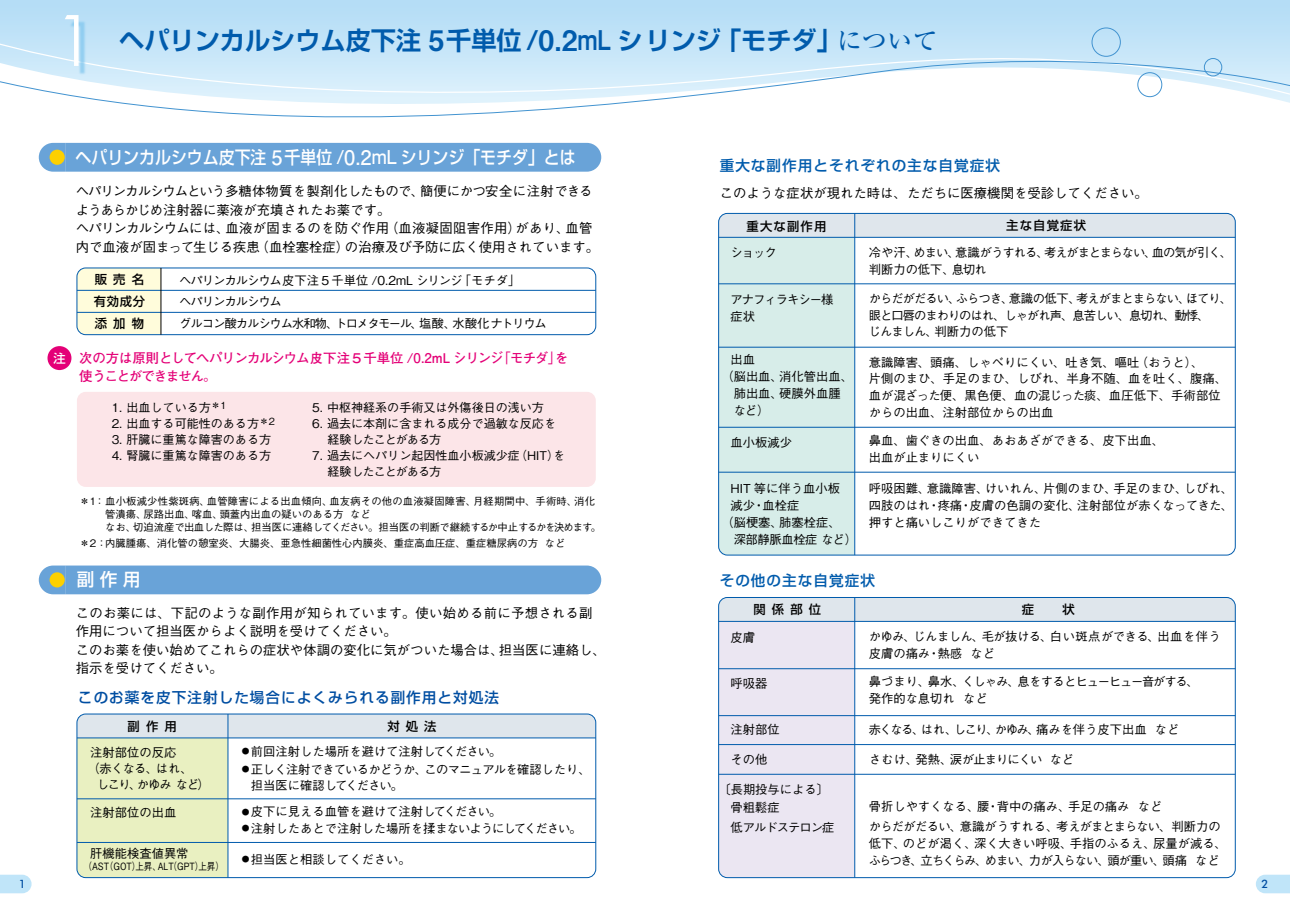
<style>
.page{position:relative;width:1290px;height:911px;background:#fff}
.page>*{position:absolute;margin:0;border:0;box-sizing:border-box;transform-origin:0 0}
.t1{font:300 71.88px "Futura BT";color:#fff}
.t2{font:700 25.12px "Shin Go Pro De";color:#005bac}
.t3{font:500 17.62px "Shin Go Pro";color:#fff;scale:.9 1}
.t4{font:500 17.62px "Shin Go Pro";color:#fff}
.t5{font:500 14.62px "Shin Go Pro";letter-spacing:.07em;color:#005bac}
.t6{font:500 14.62px "Shin Go Pro";letter-spacing:.07em;color:#004ea2}
.t7{font:500 13.38px/18.5px "Gothic BBB Pro";color:#000}
.t8{font:700 13.38px/18px "Futo Go B101 Pr 6 N";letter-spacing:-.06em;color:#e40077}
.t9{font:500 12.25px/16.9px "Gothic BBB Pro";color:#000}
.t10{font:500 12.25px/16.9px "Gothic BBB Pro";letter-spacing:-.08em;color:#000}
.t11{font:500 12.25px/16.1px "Gothic BBB Pro";letter-spacing:-.06em;color:#000}
.t12{font:500 12.25px/16.9px "Gothic BBB Pro";letter-spacing:-.05em;color:#000}
.t13{font:500 12.25px "Shin Go Pro";letter-spacing:.1em;color:#000}
.t14{font:500 12.25px "Gothic BBB Pro";letter-spacing:-.03em;color:#000}
.t15{font:500 12.25px "Shin Go Pro";color:#fff}
.t16{font:500 12px/16.1px "Gothic BBB Pro";color:#000}
.t17{font:500 11.62px "Futura BT";color:#004ea2}
.t18{font:500 10.25px/13.1px "Gothic BBB Pro";color:#000}
.t19{font:500 10px "Gothic BBB Pro";color:#000;scale:.86 1}
.s1{font-family:"Midashi Go Pro MB31";font-weight:400;font-size:28.38px}
.s2{font-family:"Ryumin Pro";font-weight:500}
.s3{font-family:"Futo Go B101 Pro";font-weight:700;font-size:20px}
.s4{font-size:7.75px}
</style>
<div class="page">
<div style="left:0;top:0;width:1290px;height:33px;background:#b8dff6"></div>
<div style="left:0;top:33px;width:1290px;height:9px;background:#c1e3f8"></div>
<div style="left:39px;top:143px;width:562px;height:29px;background:#69a3d8"></div>
<div style="left:50px;top:150px;width:15px;height:15px;background:#fdd000;border-radius:50%"></div>
<div style="left:39px;top:565px;width:562px;height:29px;background:#69a3d8"></div>
<svg style="left:78px;top:715px;width:518px;height:161px"></svg>
<svg style="left:229px;top:738px;width:367px;height:139px"></svg>
<svg style="left:719px;top:213px;width:516px;height:342px"></svg>
<svg style="left:719px;top:597px;width:516px;height:280px"></svg>
<div style="left:718px;top:597px;width:518px;height:281px;border:1px solid #005bac;border-radius:9px"></div>
<hr style="left:854px;top:597px;width:1px;height:280px;background:#005bac">
<hr style="left:719px;top:621px;width:516px;height:1px;background:#005bac">
<hr style="left:854px;top:213px;width:1px;height:342px;background:#005bac">
<hr style="left:719px;top:237px;width:516px;height:1px;background:#005bac">
<hr style="left:77px;top:737px;width:519px;height:1px;background:#005bac">
<div style="left:76px;top:713px;width:520px;height:165px;border:1px solid #005bac;border-radius:9px"></div>
<hr style="left:228px;top:714px;width:1px;height:163px;background:#005bac">
<div style="left:77px;top:392px;width:519px;height:95px;background:#fce5e8;border-radius:9px"></div>
<svg style="left:78px;top:269px;width:518px;height:66px"></svg>
<hr style="left:77px;top:290px;width:519px;height:1px;background:#005bac">
<hr style="left:77px;top:312px;width:519px;height:1px;background:#005bac">
<hr style="left:77px;top:798px;width:519px;height:1px;background:#005bac">
<hr style="left:77px;top:842px;width:519px;height:1px;background:#005bac">
<hr style="left:719px;top:347px;width:516px;height:1px;background:#005bac">
<hr style="left:719px;top:283px;width:516px;height:1px;background:#005bac">
<hr style="left:719px;top:427px;width:516px;height:1px;background:#005bac">
<svg style="left:0;top:42px;width:1290px;height:76px"></svg>
<div style="left:1204px;top:58px;width:18px;height:18px;border:1px solid #4293d0;border-radius:50%"></div>
<div style="left:1137px;top:72px;width:25px;height:25px;border:1px solid #4293d0;border-radius:50%"></div>
<div style="left:1092px;top:28px;width:28px;height:29px;border:1px solid #4293d0;border-radius:50%"></div>
<hr style="left:719px;top:472px;width:516px;height:1px;background:#005bac">
<hr style="left:719px;top:668px;width:516px;height:1px;background:#005bac">
<hr style="left:719px;top:715px;width:516px;height:1px;background:#005bac">
<hr style="left:719px;top:744px;width:516px;height:1px;background:#005bac">
<hr style="left:719px;top:774px;width:516px;height:1px;background:#005bac">
<div style="left:48px;top:346px;width:23px;height:24px;background:#e40077;border-radius:50%"></div>
<svg style="left:0;top:874px;width:32px;height:19px"></svg>
<svg style="left:1256px;top:874px;width:34px;height:19px"></svg>
<div style="left:76px;top:267px;width:520px;height:68px;border:1px solid #005bac;border-radius:9px"></div>
<hr style="left:161px;top:268px;width:1px;height:67px;background:#000">
<div style="left:50px;top:572px;width:15px;height:15px;background:#fdd000;border-radius:50%"></div>
<img style="left:16px;top:0;width:131px;height:118px">
<h1 class="t1" style="left:55px;top:-3px;width:43px">1</h1>
<h2 class="t2" style="left:119px;top:20px;width:820px">ヘパリンカルシウム皮下注 <span class="s1">5</span>千単位 /<span class="s1">0.2</span>mL シリンジ「モチダ」<span class="s2">について</span></h2>
<p class="t15" style="left:53px;top:348px;width:14px">注</p>
<h3 class="t3" style="left:76px;top:143px;width:557px">ヘパリンカルシウム皮下注 <span class="s3">5</span>千単位 /<span class="s3">0.2</span>mL シリンジ「モチダ」とは</h3>
<p class="t5" style="left:720px;top:154px;width:282px">重大な副作用とそれぞれの主な自覚症状</p>
<p class="t7" style="left:76px;top:180px;width:525px">ヘパリンカルシウムという多糖体物質を製剤化したもので、簡便にかつ安全に注射できるようあらかじめ注射器に薬液が充填されたお薬です。<br>ヘパリンカルシウムには、血液が固まるのを防ぐ作用（血液凝固阻害作用）があり、血管内で血液が固まって生じる疾患（血栓塞栓症）の治療及び予防に広く使用されています。</p>
<p class="t7" style="left:720px;top:181px;width:430px">このような症状が現れた時は、ただちに医療機関を受診してください。</p>
<p class="t13" style="left:746px;top:216px;width:81px">重大な副作用</p>
<p class="t13" style="left:1006px;top:215px;width:81px">主な自覚症状</p>
<p class="t9" style="left:730px;top:243px;width:48px">ショック</p>
<p class="t10" style="left:869px;top:242px;width:365px">冷や汗、めまい、意識がうすれる、考えがまとまらない、血の気が引く、判断力の低下、息切れ</p>
<p class="t13" style="left:95px;top:270px;width:51px">販売名</p>
<p class="t10" style="left:179px;top:267px;width:343px;line-height:21.6px">ヘパリンカルシウム皮下注５千単位 /0.2mL シリンジ「モチダ」ヘパリンカルシウム</p>
<p class="t10" style="left:731px;top:289px;width:104px">アナフィラキシー様症状</p>
<p class="t10" style="left:869px;top:288px;width:365px">からだがだるい、ふらつき、意識の低下、考えがまとまらない、ほてり、眼と口唇のまわりのはれ、しゃがれ声、息苦しい、息切れ、動悸、<br>じんましん、判断力の低下</p>
<p class="t9" style="left:730px;top:349px;width:26px">出血</p>
<p class="t9" style="left:721px;top:366px;width:133px">（脳出血、消化管出血、</p>
<p class="t9" style="left:734px;top:383px;width:121px">肺出血、硬膜外血腫　</p>
<p class="t9" style="left:734px;top:400px;width:37px">など）</p>
<p class="t13" style="left:94px;top:291px;width:53px">有効成分</p>
<p class="t13" style="left:95px;top:313px;width:51px">添加物</p>
<p class="t10" style="left:179px;top:314px;width:369px">グルコン酸カルシウム水和物、トロメタモール、塩酸、水酸化ナトリウム</p>
<p class="t8" style="left:79px;top:348px;width:491px">次の方は原則としてヘパリンカルシウム皮下注５千単位 /0.2mL シリンジ「モチダ」を使うことができません。</p>
<p class="t9" style="left:869px;top:352px;width:360px">意識障害、頭痛、しゃべりにくい、吐き気、嘔吐（おうと）、<br>片側のまひ、手足のまひ、しびれ、半身不随、血を吐く、腹痛、血が混ざった便、黒色便、血の混じった痰、血圧低下、手術部位からの出血、注射部位からの出血</p>
<p class="t9" style="left:869px;top:430px;width:297px">鼻血、歯ぐきの出血、あおあざができる、皮下出血、出血が止まりにくい</p>
<p class="t16" style="left:112px;top:398px;width:117px">1. 出血している方<sup>＊1</sup></p>
<p class="t16" style="left:112px;top:414px;width:165px">2. 出血する可能性のある方<sup>＊2</sup></p>
<p class="t16" style="left:112px;top:430px;width:161px">3. 肝臓に重篤な障害のある方</p>
<p class="t16" style="left:112px;top:446px;width:161px">4. 腎臓に重篤な障害のある方</p>
<p class="t16" style="left:312px;top:398px;width:233px">5. 中枢神経系の手術又は外傷後日の浅い方</p>
<p class="t16" style="left:327px;top:414px;width:230px;text-indent:-15px">6. 過去に本剤に含まれる成分で過敏な反応を経験したことがある方</p>
<p class="t16" style="left:327px;top:446px;width:239px;text-indent:-15px">7. 過去にヘパリン起因性血小板減少症（HIT）を経験したことがある方</p>
<p class="t9" style="left:730px;top:432px;width:63px">血小板減少</p>
<p class="t18" style="left:105px;top:493px;width:497px;text-indent:-26px">＊1：血小板減少性紫斑病、血管障害による出血傾向、血友病その他の血液凝固障害、月経期間中、手術時、消化管潰瘍、尿路出血、喀血、頭蓋内出血の疑いのある方 など<br>なお、切迫流産で出血した際は、担当医に連絡してください。担当医の判断で継続するか中止するかを決めます。</p>
<p class="t18" style="left:80px;top:536px;width:487px">＊2：内臓腫瘍、消化管の憩室炎、大腸炎、亜急性細菌性心内膜炎、重症高血圧症、重症糖尿病の方 など</p>
<h3 class="t4" style="left:77px;top:565px;width:65px">副作用</h3>
<p class="t7" style="left:76px;top:602px;width:531px">このお薬には、下記のような副作用が知られています。使い始める前に予想される副作用について担当医からよく説明を受けてください。<br>このお薬を使い始めてこれらの症状や体調の変化に気がついた場合は、担当医に連絡し、指示を受けてください。</p>
<p class="t6" style="left:78px;top:685px;width:422px">このお薬を皮下注射した場合によくみられる副作用と対処法</p>
<p class="t13" style="left:128px;top:716px;width:51px">副作用</p>
<p class="t13" style="left:387px;top:716px;width:51px">対処法</p>
<p class="t9" style="left:90px;top:742px;width:88px">注射部位の反応</p>
<p class="t10" style="left:97px;top:759px;width:114px;line-height:16.1px;text-indent:-10px">（赤くなる、はれ、<br>しこり、かゆみ など）</p>
<p class="t9" style="left:90px;top:802px;width:88px">注射部位の出血</p>
<p class="t9" style="left:90px;top:843px;width:100px">肝機能検査値異常</p>
<p class="t19" style="left:83px;top:858px;width:165px">（AST（GOT）上昇、ALT（GPT）上昇）</p>
<p class="t9" style="left:242px;top:741px;width:261px"><span class="s4">●</span> 前回注射した場所を避けて注射してください。</p>
<p class="t11" style="left:251px;top:759px;width:341px;text-indent:-9px"><span class="s4">●</span> 正しく注射できているかどうか、このマニュアルを確認したり、担当医に確認してください。</p>
<p class="t9" style="left:242px;top:802px;width:261px"><span class="s4">●</span> 皮下に見える血管を避けて注射してください。</p>
<p class="t9" style="left:242px;top:818px;width:341px"><span class="s4">●</span> 注射したあとで注射した場所を揉まないようにしてください。</p>
<p class="t9" style="left:242px;top:849px;width:171px"><span class="s4">●</span> 担当医と相談してください。</p>
<p class="t9" style="left:730px;top:478px;width:111px">HIT 等に伴う血小板</p>
<p class="t9" style="left:730px;top:495px;width:70px">減少・血栓症</p>
<p class="t9" style="left:721px;top:512px;width:121px">（脳梗塞、肺塞栓症、</p>
<p class="t14" style="left:734px;top:529px;width:125px">深部静脈血栓症など）</p>
<p class="t9" style="left:869px;top:478px;width:366px;text-align:justify">呼吸困難、意識障害、けいれん、片側のまひ、手足のまひ、しびれ、四肢のはれ・疼痛・皮膚の色調の変化、注射部位が赤くなってきた、押すと痛いしこりができてきた</p>
<p class="t5" style="left:720px;top:568px;width:157px">その他の主な自覚症状</p>
<p class="t13" style="left:753px;top:599px;width:69px">関係部位</p>
<p class="t13" style="left:1022px;top:599px;width:54px">症　　状</p>
<p class="t9" style="left:730px;top:628px;width:26px">皮膚</p>
<p class="t9" style="left:869px;top:626px;width:353px">かゆみ、じんましん、毛が抜ける、白い斑点ができる、出血を伴う皮膚の痛み・熱感 など</p>
<p class="t9" style="left:730px;top:673px;width:38px">呼吸器</p>
<p class="t12" style="left:869px;top:672px;width:332px">鼻づまり、鼻水、くしゃみ、息をするとヒューヒュー音がする、発作的な息切れ など</p>
<p class="t9" style="left:730px;top:720px;width:51px">注射部位</p>
<p class="t9" style="left:869px;top:720px;width:312px">赤くなる、はれ、しこり、かゆみ、痛みを伴う皮下出血 など</p>
<p class="t9" style="left:730px;top:749px;width:38px">その他</p>
<p class="t10" style="left:869px;top:749px;width:207px">さむけ、発熱、涙が止まりにくい など</p>
<p class="t9" style="left:718px;top:779px;width:112px">〔長期投与による〕</p>
<p class="t10" style="left:731px;top:795px;width:105px;line-height:20px">骨粗鬆症<br>低アルドステロン症</p>
<p class="t9" style="left:869px;top:795px;width:353px;line-height:20px">骨折しやすくなる、腰・背中の痛み、手足の痛み など<br>からだがだるい、意識がうすれる、考えがまとまらない、判断力の</p>
<p class="t9" style="left:869px;top:833px;width:360px">低下、のどが渇く、深く大きい呼吸、手指のふるえ、尿量が減る、ふらつき、立ちくらみ、めまい、力が入らない、頭が重い、頭痛 など</p>
<p class="t17" style="left:19px;top:877px;width:9px">1</p>
<p class="t17" style="left:1261px;top:876px;width:9px">2</p>
</div>
